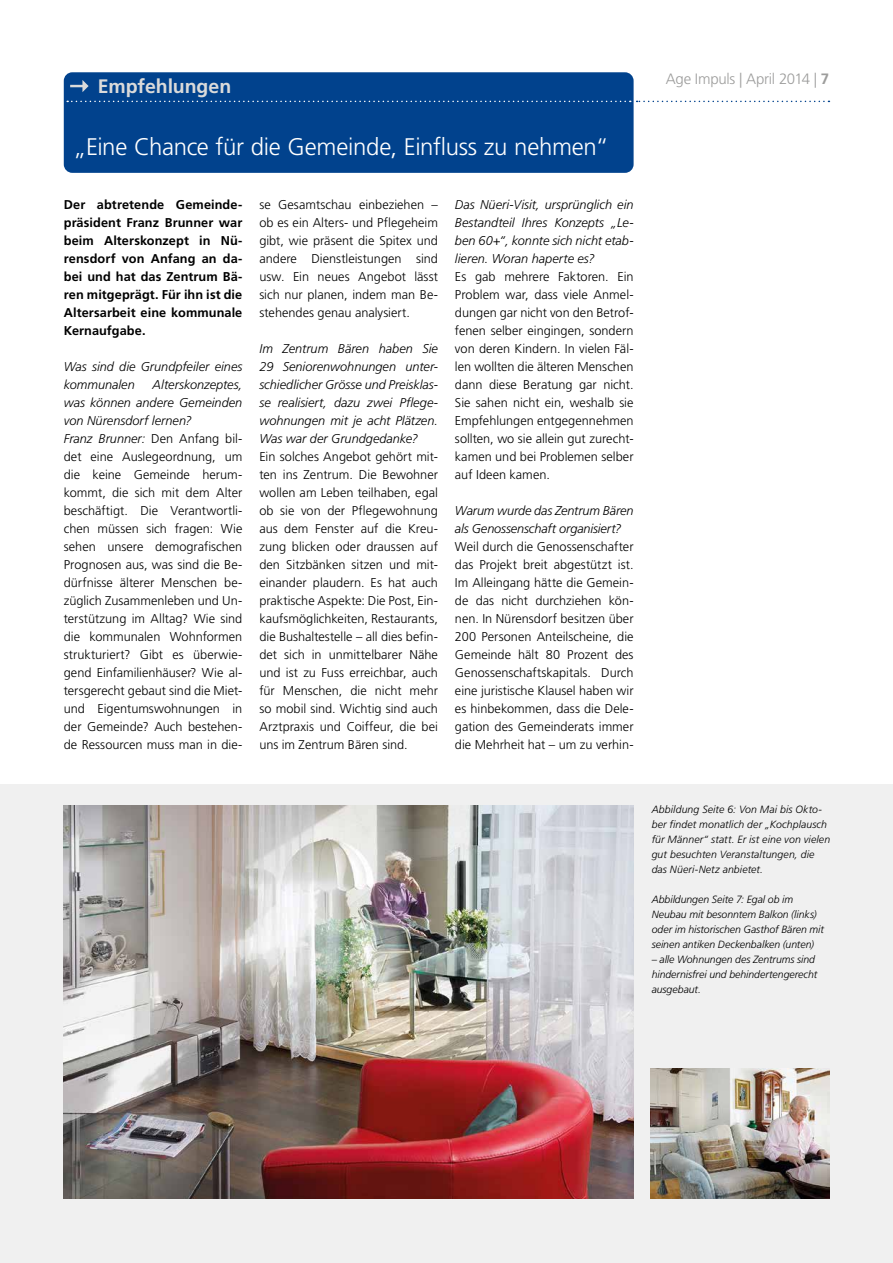
<style>
.page{position:relative;width:893px;height:1263px;background:#fff}
.page>*{position:absolute;margin:0;border:0;box-sizing:border-box;transform-origin:0 0}
.t1{font:300 24px "Frutiger";letter-spacing:-.015em;color:#fff}
.t2{font:700 19.5px "Frutiger";letter-spacing:-.005em;color:#dadada}
.t3{font:300 15px "Frutiger";letter-spacing:-.02em;color:#9d9d9c}
.t4{font:300 12.75px/18px "Frutiger";color:#000;text-align:justify}
.t5{font:italic 300 12.75px/18px "Frutiger";letter-spacing:-.005em;color:#000}
.t6{font:700 12.75px/18px "Frutiger";letter-spacing:.005em;color:#000;text-align:justify}
.t7{font:italic 300 10.5px/15px "Frutiger";letter-spacing:.005em;color:#000}
.s1{font-weight:700}
.s2{font-style:italic}
</style>
<div class="page">
<div style="left:0;top:785px;width:893px;height:478px;background:#f0f0f0"></div>
<div style="left:64px;top:72px;width:570px;height:101px;background:#01428d;border-radius:8px"></div>
<svg style="left:637px;top:101px;width:192px;height:1px"></svg>
<svg style="left:67px;top:101px;width:564px;height:1px"></svg>
<img style="left:651px;top:1068px;width:178px;height:131px">
<img style="left:64px;top:805px;width:570px;height:394px">
<svg style="left:70px;top:80px;width:19px;height:12px"></svg>
<h2 class="t2" style="left:98px;top:75px;width:135px">Empfehlungen</h2>
<p class="t3" style="left:666px;top:70px;width:165px">Age Impuls | April 2014 | <span class="s1">7</span></p>
<h1 class="t1" style="left:73px;top:133px;width:537px">„Eine Chance für die Gemeinde, Einfluss zu nehmen“</h1>
<p class="t6" style="left:64px;top:195px;width:180px">Der abtretende Gemeinde&shy;präsident Franz Brunner war beim Alterskonzept in Nü&shy;rensdorf von Anfang an da&shy;bei und hat das Zentrum Bä&shy;ren mitgeprägt. Für ihn ist die Altersarbeit eine kommunale Kernaufgabe.</p>
<p class="t5" style="left:64px;top:357px;width:180px">Was sind die Grundpfeiler eines kommunalen</p>
<p class="t4" style="left:64px;top:375px;width:180px;text-align:left;text-indent:89px"><span class="s2">Alterskonzeptes, was können andere Gemeinden von Nürensdorf lernen?<br>Franz Brunner:</span> Den Anfang bil&shy;det eine Auslegeordnung, um die keine Gemeinde herum&shy;kommt, die sich mit dem Alter beschäftigt. Die Verantwortli&shy;chen müssen sich fragen: Wie sehen unsere demografischen<br>Prognosen aus, was sind die Be&shy;dürfnisse älterer Menschen be&shy;züglich Zusammenleben und Un&shy;terstützung im Alltag? Wie sind die kommunalen Wohnformen strukturiert? Gibt es überwie&shy;gend Einfamilienhäuser? Wie al&shy;tersgerecht gebaut sind die Miet&shy;und Eigentumswohnungen in der Gemeinde? Auch bestehen&shy;de Ressourcen muss man in die-</p>
<p class="t4" style="left:259px;top:196px;width:180px">se Gesamtschau einbeziehen – ob es ein Alters- und Pflegeheim gibt, wie präsent die Spitex und andere Dienstleistungen sind usw. Ein neues Angebot lässt sich nur planen, indem man Be&shy;stehendes genau analysiert.</p>
<p class="t5" style="left:259px;top:339px;width:180px;text-align:justify">Im Zentrum Bären haben Sie 29 Seniorenwohnungen unter&shy;schiedlicher Grösse und Preisklas&shy;se realisiert, dazu zwei Pflege&shy;wohnungen mit je acht Plätzen.<br>Was war der Grundgedanke?</p>
<p class="t4" style="left:259px;top:448px;width:180px">Ein solches Angebot gehört mit&shy;ten ins Zentrum. Die Bewohner wollen am Leben teilhaben, egal ob sie von der Pflegewohnung aus dem Fenster auf die Kreu&shy;zung blicken oder draussen auf den Sitzbänken sitzen und mit&shy;einander plaudern. Es hat auch praktische Aspekte: Die Post, Ein&shy;kaufsmöglichkeiten, Restaurants, die Bushaltestelle – all dies befin&shy;det sich in unmittelbarer Nähe und ist zu Fuss erreichbar, auch für Menschen, die nicht mehr so mobil sind. Wichtig sind auch Arztpraxis und Coiffeur, die bei uns im Zentrum Bären sind.</p>
<p class="t5" style="left:455px;top:196px;width:180px;text-align:justify">Das Nüeri-Visit, ursprünglich ein Bestandteil Ihres Konzepts „Le&shy;ben 60+“, konnte sich nicht etab&shy;lieren. Woran haperte es?</p>
<p class="t4" style="left:455px;top:268px;width:180px">Es gab mehrere Faktoren. Ein Problem war, dass viele Anmel&shy;dungen gar nicht von den Betrof&shy;fenen selber eingingen, sondern von deren Kindern. In vielen Fäl&shy;len wollten die älteren Menschen dann diese Beratung gar nicht.<br>Sie sahen nicht ein, weshalb sie Empfehlungen entgegennehmen sollten, wo sie allein gut zurecht&shy;kamen und bei Problemen selber auf Ideen kamen.</p>
<p class="t5" style="left:455px;top:502px;width:180px">Warum wurde das Zentrum Bären als Genossenschaft organisiert?</p>
<p class="t4" style="left:455px;top:538px;width:180px">Weil durch die Genossenschafter das Projekt breit abgestützt ist.<br>Im Alleingang hätte die Gemein&shy;de das nicht durchziehen kön&shy;nen. In Nürensdorf besitzen über 200 Personen Anteilscheine, die Gemeinde hält 80 Prozent des Genossenschaftskapitals. Durch eine juristische Klausel haben wir es hinbekommen, dass die Dele&shy;gation des Gemeinderats immer die Mehrheit hat – um zu verhin-</p>
<p class="t7" style="left:652px;top:802px;width:180px">Abbildung Seite 6: Von Mai bis Okto&shy;ber findet monatlich der „Kochplausch für Männer“ statt. Er ist eine von vielen gut besuchten Veranstaltungen, die das Nüeri-Netz anbietet.</p>
<p class="t7" style="left:652px;top:892px;width:174px">Abbildungen Seite 7: Egal ob im Neubau mit besonntem Balkon (links) oder im historischen Gasthof Bären mit seinen antiken Deckenbalken (unten)</p>
<p class="t7" style="left:652px;top:952px;width:167px">– alle Wohnungen des Zentrums sind hindernisfrei und behindertengerecht ausgebaut.</p>
</div>
